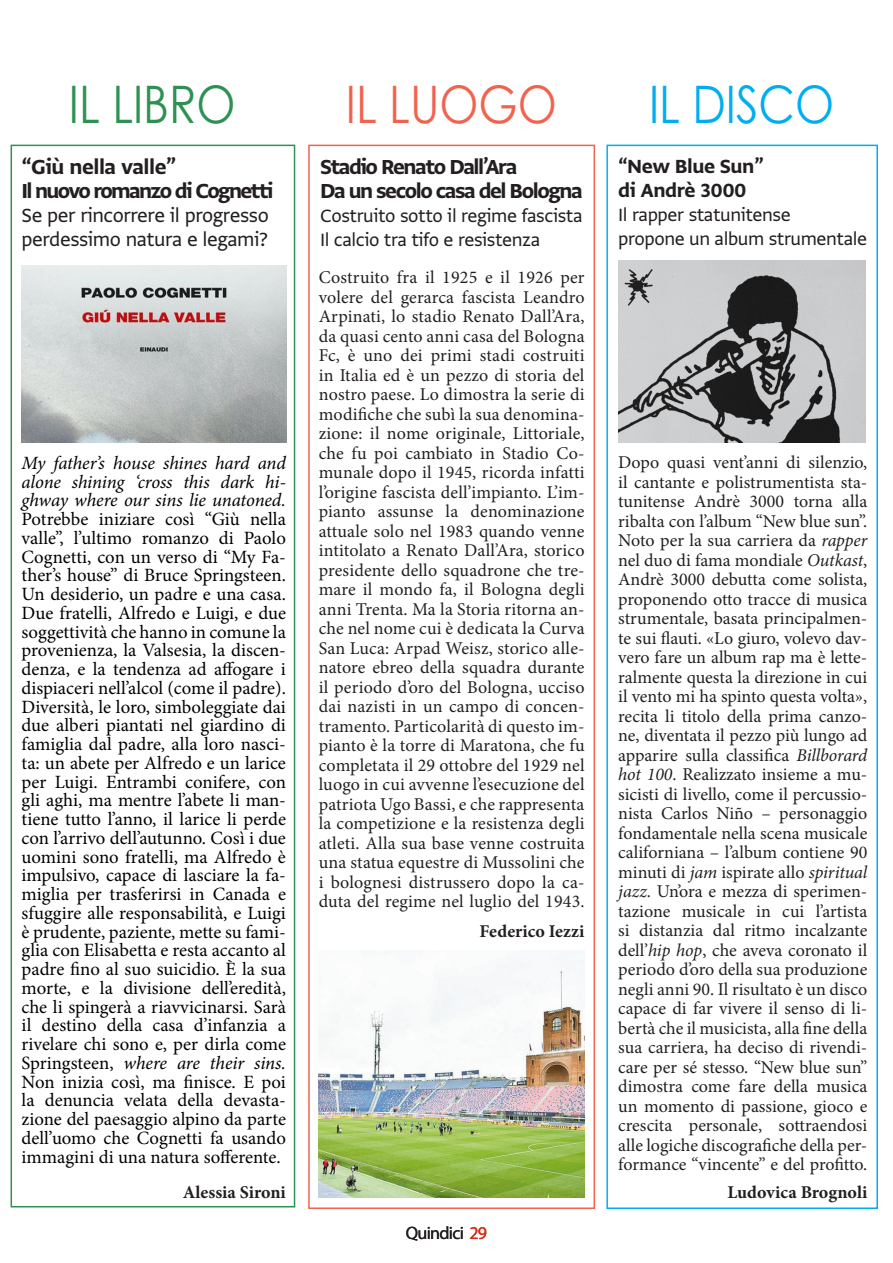
<style>
.page{position:relative;width:893px;height:1263px;background:#fff}
.page>*{position:absolute;margin:0;border:0;box-sizing:border-box;transform-origin:0 0}
.Settore{font:51.75px "Century Gothic";color:#2e9153;scale:.87 1}
.Settore-2{font:51.75px "Century Gothic";color:#f1634e;scale:.87 1}
.Settore-3{font:51.75px "Century Gothic";color:#00aeef;scale:.87 1}
.Titolo_e_catenaccio_recensione{font:24px "Greta Sans Std Bld";letter-spacing:-.06em;color:#231f20}
.Titolo_e_catenaccio_recensione-2{font:24px "Greta Sans Std Bld";letter-spacing:-.02em;color:#231f20}
.Titolo_e_catenaccio_recensione-3{font:22.5px "Greta Sans Std";letter-spacing:-.02em;color:#231f20}
.Titolo_e_catenaccio_recensione-4{font:22.5px "Greta Sans Std Bld";letter-spacing:-.02em;color:#231f20}
.Titolo_e_catenaccio_recensione-5{font:21px "Greta Sans Std";letter-spacing:-.02em;color:#231f20}
.Testo_recensione__Tutta_mia_la_città_e_C{font:18.75px/18.8px "Minion Pro";color:#000;text-align:justify}
.t1{font:18px/19.5px "Minion Pro";letter-spacing:.005em;color:#231f20;text-align:justify}
.Testo_recensione{font:700 18px "Minion Pro";color:#231f20}
.Numero_di_pagina{font:18px "Myriad Pro";letter-spacing:-.04em;color:#231f20}
.s1{font-style:italic}
.s2{color:#d32d16}
</style>
<div class="page">
<div style="left:308px;top:145px;width:287px;height:1064px;border:2px solid #f1634e"></div>
<div style="left:11px;top:145px;width:284px;height:1062px;border:2px solid #2e9153"></div>
<div style="left:606px;top:145px;width:272px;height:1064px;border:2px solid #00aeef"></div>
<img style="left:319px;top:950px;width:266px;height:247px">
<img style="left:21px;top:266px;width:266px;height:176px">
<img style="left:618px;top:260px;width:247px;height:182px">
<p class="Settore" style="left:69px;top:68px;width:193px">IL LIBRO</p>
<p class="Settore-2" style="left:346px;top:68px;width:244px">IL LUOGO</p>
<p class="Settore-3" style="left:649px;top:68px;width:214px">IL DISCO</p>
<p class="Titolo_e_catenaccio_recensione-2" style="left:22px;top:152px;width:156px">“Giù nella valle”</p>
<p class="Titolo_e_catenaccio_recensione" style="left:22px;top:176px;width:253px">Il nuovo romanzo di Cognetti</p>
<p class="Titolo_e_catenaccio_recensione-3" style="left:22px;top:202px;width:249px">Se per rincorrere il progresso</p>
<p class="Titolo_e_catenaccio_recensione-3" style="left:22px;top:226px;width:248px">perdessimo natura e legami?</p>
<p class="Titolo_e_catenaccio_recensione" style="left:320px;top:152px;width:199px">Stadio Renato Dall’Ara</p>
<p class="Titolo_e_catenaccio_recensione" style="left:320px;top:176px;width:264px">Da un secolo casa del Bologna</p>
<p class="Titolo_e_catenaccio_recensione-5" style="left:320px;top:203px;width:264px">Costruito sotto il regime fascista</p>
<p class="Titolo_e_catenaccio_recensione-5" style="left:320px;top:227px;width:222px">Il calcio tra tifo e resistenza</p>
<p class="t1" style="left:319px;top:268px;width:267px">Costruito fra il 1925 e il 1926 per volere del gerarca fascista Leandro Arpinati, lo stadio Renato Dall’Ara, da quasi cento anni casa del Bologna Fc, è uno dei primi stadi costruiti in Italia ed è un pezzo di storia del nostro paese. Lo dimostra la serie di modifiche che subì la sua denomina&shy;zione: il nome originale, Littoriale, che fu poi cambiato in Stadio Co&shy;munale dopo il 1945, ricorda infatti l’origine fascista dell’impianto. L’im&shy;pianto assunse la denominazione attuale solo nel 1983 quando venne intitolato a Renato Dall’Ara, storico presidente dello squadrone che tre&shy;mare il mondo fa, il Bologna degli anni Trenta. Ma la Storia ritorna an&shy;che nel nome cui è dedicata la Curva San Luca: Arpad Weisz, storico alle&shy;natore ebreo della squadra durante il periodo d’oro del Bologna, ucciso dai nazisti in un campo di concen&shy;tramento. Particolarità di questo im&shy;pianto è la torre di Maratona, che fu completata il 29 ottobre del 1929 nel luogo in cui avvenne l’esecuzione del patriota Ugo Bassi, e che rappresenta la competizione e la resistenza degli atleti. Alla sua base venne costruita una statua equestre di Mussolini che i bolognesi distrussero dopo la ca&shy;duta del regime nel luglio del 1943.</p>
<p class="Titolo_e_catenaccio_recensione-4" style="left:618px;top:153px;width:147px">“New Blue Sun”</p>
<p class="Titolo_e_catenaccio_recensione-4" style="left:618px;top:177px;width:130px">di Andrè 3000</p>
<p class="Titolo_e_catenaccio_recensione-5" style="left:618px;top:202px;width:174px">Il rapper statunitense</p>
<p class="Titolo_e_catenaccio_recensione-5" style="left:618px;top:226px;width:250px">propone un album strumentale</p>
<p class="t1" style="left:618px;top:453px;width:251px">Dopo quasi vent’anni di silenzio, il cantante e polistrumentista sta&shy;tunitense Andrè 3000 torna alla ribalta con l’album “New blue sun”.<br>Noto per la sua carriera da <span class="s1">rapper </span>nel duo di fama mondiale <span class="s1">Outkast</span>, Andrè 3000 debutta come solista, proponendo otto tracce di musica strumentale, basata principalmen&shy;te sui flauti. «Lo giuro, volevo dav&shy;vero fare un album rap ma è lette&shy;ralmente questa la direzione in cui il vento mi ha spinto questa volta», recita li titolo della prima canzo&shy;ne, diventata il pezzo più lungo ad apparire sulla classifica <span class="s1">Billborard hot 100</span>. Realizzato insieme a mu&shy;sicisti di livello, come il percussio&shy;nista Carlos Niño – personaggio fondamentale nella scena musicale californiana – l’album contiene 90 minuti di <span class="s1">jam</span> ispirate allo <span class="s1">spiritual jazz</span>. Un’ora e mezza di sperimen&shy;tazione musicale in cui l’artista si distanzia dal ritmo incalzante dell’<span class="s1">hip hop</span>, che aveva coronato il periodo d’oro della sua produzione negli anni 90. Il risultato è un disco capace di far vivere il senso di li&shy;bertà che il musicista, alla fine della sua carriera, ha deciso di rivendi&shy;care per sé stesso. “New blue sun” dimostra come fare della musica un momento di passione, gioco e crescita personale, sottraendosi alle logiche discografiche della per&shy;formance “vincente” e del profitto.</p>
<p class="Testo_recensione__Tutta_mia_la_città_e_C" style="left:22px;top:453px;width:266px"><span class="s1">My father’s house shines hard and alone shining ‘cross this dark hi&shy;ghway where our sins lie unatoned.<br></span>Potrebbe iniziare così “Giù nella valle”, l’ultimo romanzo di Paolo Cognetti, con un verso di “My Fa&shy;ther’s house” di Bruce Springsteen.<br>Un desiderio, un padre e una casa.<br>Due fratelli, Alfredo e Luigi, e due soggettività che hanno in comune la provenienza, la Valsesia, la discen&shy;denza, e la tendenza ad affogare i dispiaceri nell’alcol (come il padre).<br>Diversità, le loro, simboleggiate dai due alberi piantati nel giardino di famiglia dal padre, alla loro nasci&shy;ta: un abete per Alfredo e un larice per Luigi. Entrambi conifere, con gli aghi, ma mentre l’abete li man&shy;tiene tutto l’anno, il larice li perde con l’arrivo dell’autunno. Così i due uomini sono fratelli, ma Alfredo è impulsivo, capace di lasciare la fa&shy;miglia per trasferirsi in Canada e sfuggire alle responsabilità, e Luigi è prudente, paziente, mette su fami&shy;glia con Elisabetta e resta accanto al padre fino al suo suicidio. È la sua morte, e la divisione dell’eredità, che li spingerà a riavvicinarsi. Sarà il destino della casa d’infanzia a rivelare chi sono e, per dirla come Springsteen, <span class="s1">where are their sins.<br></span>Non inizia così, ma finisce. E poi la denuncia velata della devasta&shy;zione del paesaggio alpino da parte dell’uomo che Cognetti fa usando immagini di una natura sofferente.</p>
<p class="Testo_recensione" style="left:480px;top:919px;width:106px">Federico Iezzi</p>
<p class="Testo_recensione" style="left:183px;top:1179px;width:105px">Alessia Sironi</p>
<p class="Testo_recensione" style="left:727px;top:1179px;width:142px">Ludovica Brognoli</p>
<p class="Numero_di_pagina" style="left:406px;top:1222px;width:83px">Quindici <span class="s2">29</span></p>
</div>
